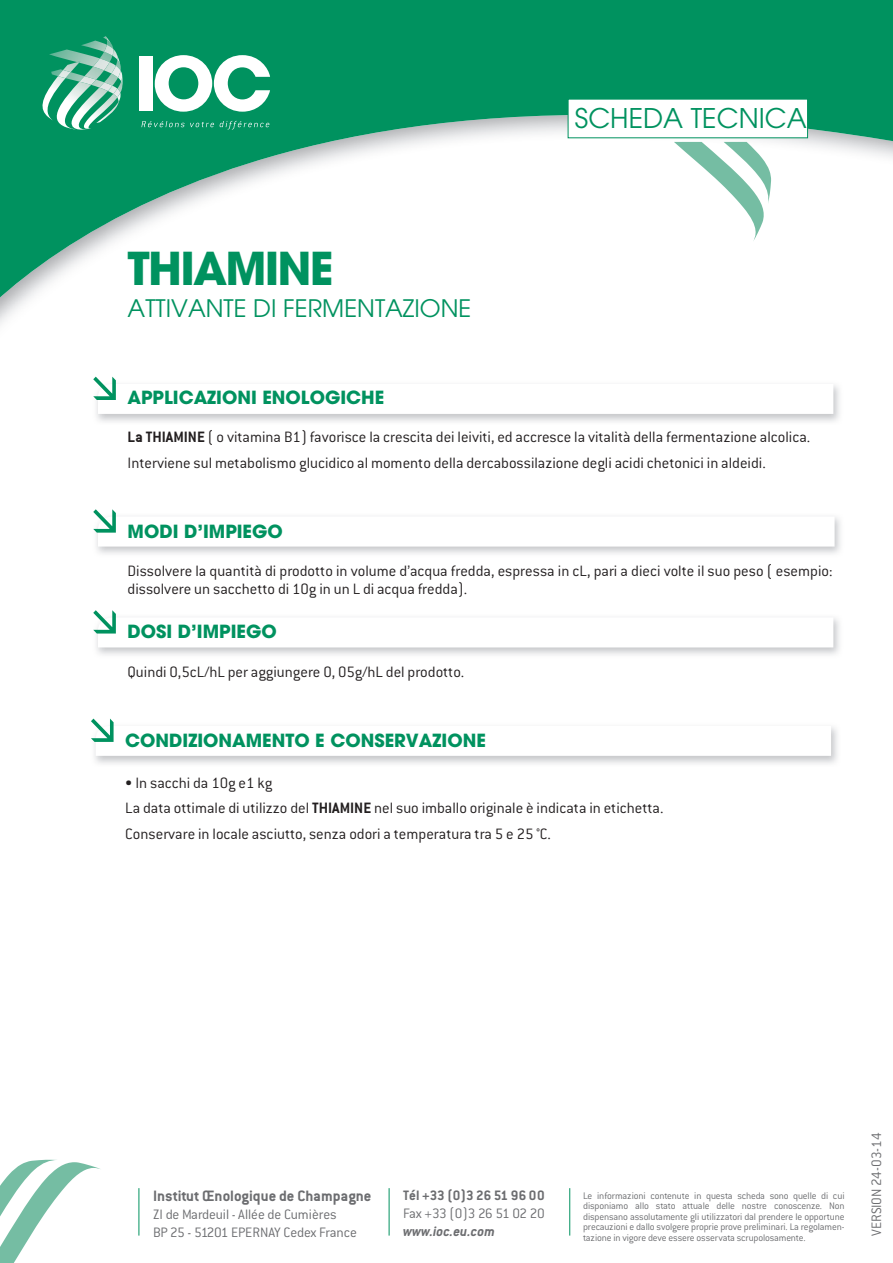
<style>
.page{position:relative;width:893px;height:1263px;background:#fff}
.page>*{position:absolute;margin:0;border:0;box-sizing:border-box;transform-origin:0 0}
.t1{font:700 45px "Avant Garde LT";letter-spacing:-.04em;color:#00925f}
.t2{font:27px "Avant Garde LT";color:#00925f}
.t3{font:24px "Avant Garde LT";color:#00925f}
.t4{font:700 18px "Avant Garde LT";color:#00925f}
.t5{font:300 16.5px/25.5px "Conduit ITC";color:#231f20}
.t6{font:700 16.5px "Conduit ITC";color:#6c6d70}
.t7{font:300 15px/18px "Conduit ITC";letter-spacing:-.01em;color:#6c6d70}
.t8{font:700 15px "Conduit ITC";color:#6c6d70}
.t9{font:300 15px "Conduit ITC";letter-spacing:-.03em;color:#6c6d70}
.t10{font:italic 700 15px "Conduit ITC";color:#6c6d70}
.t11{font:300 10.5px/10.5px "Conduit ITC";letter-spacing:-.015em;color:#6c6d70;text-align:justify}
.s1{font-weight:700}
</style>
<div class="page">
<svg style="left:0;top:0;width:893px;height:324px"></svg>
<svg style="left:0;top:1160px;width:100px;height:103px"></svg>
<svg style="left:567px;top:98px;width:241px;height:41px"></svg>
<hr style="left:139px;top:1188px;width:1px;height:47px;background:#00925f">
<hr style="left:389px;top:1188px;width:1px;height:47px;background:#00925f">
<hr style="left:569px;top:1188px;width:1px;height:47px;background:#00925f">
<img style="left:49px;top:49px;width:6px;height:13px">
<img style="left:121px;top:75px;width:2px;height:54px">
<img style="left:113px;top:105px;width:8px;height:25px">
<img style="left:55px;top:36px;width:58px;height:94px">
<img style="left:93px;top:58px;width:6px;height:12px">
<img style="left:79px;top:76px;width:17px;height:9px">
<svg style="left:99px;top:36px;width:23px;height:69px;background:#70bba0"></svg>
<img style="left:39px;top:62px;width:40px;height:59px">
<svg style="left:58px;top:70px;width:13px;height:8px"></svg>
<svg style="left:141px;top:121px;width:73px;height:6px"></svg>
<svg style="left:220px;top:121px;width:49px;height:8px"></svg>
<div style="left:139px;top:56px;width:14px;height:55px;background:#fff"></div>
<svg style="left:155px;top:55px;width:115px;height:57px"></svg>
<img style="left:674px;top:142px;width:92px;height:100px">
<img style="left:724px;top:142px;width:47px;height:62px">
<svg style="left:93px;top:377px;width:740px;height:37px"></svg>
<svg style="left:93px;top:509px;width:742px;height:38px"></svg>
<svg style="left:93px;top:610px;width:740px;height:37px"></svg>
<svg style="left:91px;top:719px;width:740px;height:37px"></svg>
<h1 class="t1" style="left:128px;top:239px;width:208px">THIAMINE</h1>
<h3 class="t3" style="left:128px;top:294px;width:345px">ATTIVANTE DI FERMENTAZIONE</h3>
<p class="t4" style="left:128px;top:386px;width:258px">APPLICAZIONI ENOLOGICHE</p>
<h2 class="t2" style="left:575px;top:102px;width:233px">SCHEDA TECNICA</h2>
<p class="t5" style="left:128px;top:424px;width:684px"><span class="s1">La THIAMINE</span> ( o vitamina B1) favorisce la crescita dei leiviti, ed accresce la vitalità della fermentazione alcolica.<br>Interviene sul metabolismo glucidico al momento della dercabossilazione degli acidi chetonici in aldeidi.</p>
<p class="t4" style="left:128px;top:520px;width:157px">MODI D’IMPIEGO</p>
<p class="t5" style="left:128px;top:561px;width:706px;line-height:18px">Dissolvere la quantità di prodotto in volume d’acqua fredda, espressa in cL, pari a dieci volte il suo peso ( esempio: dissolvere un sacchetto di 10g in un L di acqua fredda).</p>
<p class="t4" style="left:128px;top:620px;width:151px">DOSI D’IMPIEGO</p>
<p class="t5" style="left:128px;top:659px;width:338px">Quindi 0,5cL/hL per aggiungere 0, 05g/hL del prodotto.</p>
<p class="t4" style="left:125px;top:728px;width:362px">CONDIZIONAMENTO E CONSERVAZIONE</p>
<p class="t5" style="left:125px;top:770px;width:540px">• In sacchi da 10g e1 kg<br>La data ottimale di utilizzo del <span class="s1">THIAMINE</span> nel suo imballo originale è indicata in etichetta.<br>Conservare in locale asciutto, senza odori a temperatura tra 5 e 25 °C.</p>
<p class="t6" style="left:153px;top:1186px;width:220px">Institut Œnologique de Champagne</p>
<p class="t7" style="left:153px;top:1205px;width:205px">ZI de Mardeuil - Allée de Cumières<br>BP 25 - 51201 EPERNAY Cedex France</p>
<p class="t8" style="left:403px;top:1186px;width:143px">Tél +33 (0)3 26 51 96 00</p>
<p class="t9" style="left:403px;top:1205px;width:143px">Fax +33 (0)3 26 51 02 20</p>
<p class="t10" style="left:403px;top:1222px;width:93px">www.ioc.eu.com</p>
<p class="t11" style="left:583px;top:1190px;width:263px">Le informazioni contenute in questa scheda sono quelle di cui disponiamo allo stato attuale delle nostre conoscenze. Non dispensano assolutamente gli utilizzatori dal prendere le opportune precauzioni e dallo svolgere proprie prove preliminari. La regolamen&shy;tazione in vigore deve essere osservata scrupolosamente.</p>
<p class="t7" style="left:867px;top:1235px;width:104px;rotate:-90deg">VERSION 24-03-14</p>
</div>
